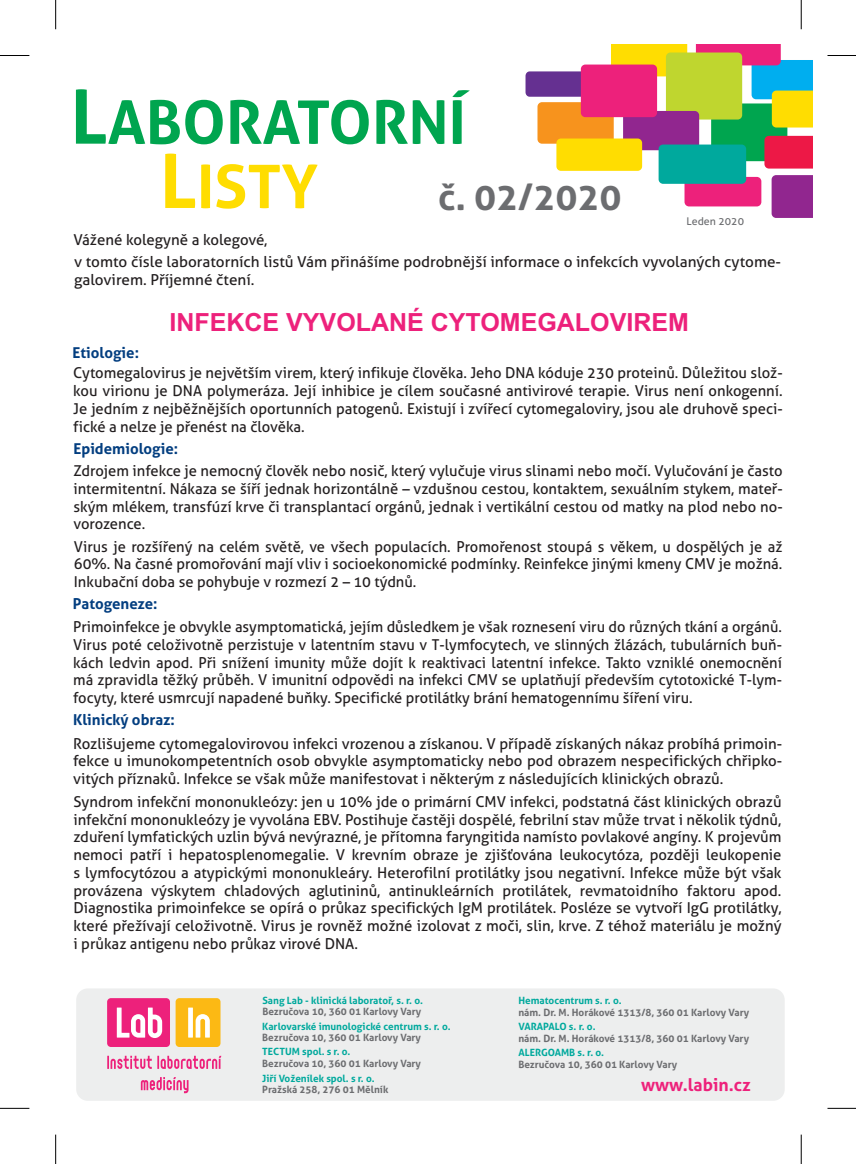
<style>
.page{position:relative;width:856px;height:1164px;background:#fff}
.page>*{position:absolute;margin:0;border:0;box-sizing:border-box;transform-origin:0 0}
.t1{font:700 60px/64.2px "Aller";color:#00a54f}
.t2{font:700 36.62px "Aller";color:#6c6d70}
.t3{font:700 25px "Arial";color:#ed217b}
.t4{font:700 17.5px "Aller";color:#ed217b}
.t5{font:15px/17.8px "Aller";color:#231f20;text-align:justify}
.t6{font:700 15px "Aller";color:#033e80}
.t7{font:10.62px "Aller";color:#6c6d70}
.t8{font:700 10px "Aller";color:#6c6d70}
.t9{font:700 10px "Aller";color:#00a99d}
.s1{font-size:75px}
.s2{font-size:75px;color:#ffdd01}
.s3{color:#ffdd01}
</style>
<div class="page">
<div style="left:525px;top:71px;width:69px;height:26px;background:#653091;border-radius:4px"></div>
<div style="left:684px;top:177px;width:77px;height:29px;background:#ed217b;border-radius:5px"></div>
<svg style="left:771px;top:175px;width:41px;height:43px;background:#932b91"></svg>
<svg style="left:611px;top:44px;width:76px;height:32px"></svg>
<div style="left:711px;top:103px;width:76px;height:58px;background:#00a54f;border-radius:4px"></div>
<div style="left:665px;top:52px;width:77px;height:68px;background:#bfd62f;border-radius:4px"></div>
<div style="left:537px;top:102px;width:76px;height:42px;background:#f7931d;border-radius:4px"></div>
<div style="left:623px;top:111px;width:76px;height:39px;background:#91268f;border-radius:4px"></div>
<svg style="left:695px;top:44px;width:117px;height:83px"></svg>
<div style="left:556px;top:138px;width:86px;height:33px;background:#ffdd01;border-radius:4px"></div>
<div style="left:580px;top:65px;width:77px;height:52px;background:#ed217b;border-radius:4px"></div>
<div style="left:764px;top:136px;width:48px;height:33px;background:#ed1846"></div>
<div style="left:658px;top:144px;width:88px;height:40px;background:#00a99d;border-radius:4px"></div>
<div style="left:76px;top:988px;width:708px;height:112px;background:#edeeee;border-radius:11px"></div>
<svg style="left:107px;top:1055px;width:114px;height:14px"></svg>
<svg style="left:141px;top:1077px;width:47px;height:16px"></svg>
<div style="left:107px;top:998px;width:63px;height:49px;background:#ed217b;border-radius:4px"></div>
<div style="left:175px;top:998px;width:45px;height:49px;background:#fcb914;border-radius:4px"></div>
<div style="left:188px;top:1007px;width:5px;height:30px;background:#fff"></div>
<svg style="left:195px;top:1014px;width:15px;height:23px"></svg>
<svg style="left:117px;top:1007px;width:45px;height:31px"></svg>
<svg style="left:0;top:1108px;width:29px;height:1px"></svg>
<hr style="left:55px;top:1134px;width:1px;height:30px;background:#000">
<svg style="left:0;top:55px;width:29px;height:1px"></svg>
<svg style="left:55px;top:0;width:1px;height:29px"></svg>
<svg style="left:827px;top:55px;width:28px;height:1px"></svg>
<svg style="left:800px;top:0;width:1px;height:29px"></svg>
<svg style="left:827px;top:1108px;width:28px;height:1px"></svg>
<hr style="left:800px;top:1134px;width:1px;height:30px;background:#000">
<h1 class="t1" style="left:160px;top:97px;width:307px;text-indent:-89px"><span class="s1">L</span>ABORATORNÍ<br><span class="s2">L</span><span class="s3">ISTY</span></h1>
<h2 class="t2" style="left:438px;top:183px;width:185px">č. 02/2020</h2>
<p class="t5" style="left:73px;top:233px;width:195px">Vážené kolegyně a kolegové,</p>
<p class="t7" style="left:686px;top:217px;width:59px">Leden 2020</p>
<p class="t5" style="left:74px;top:254px;width:708px">v tomto čísle laboratorních listů Vám přinášíme podrobnější informace o infekcích vyvolaných cytome&shy;galovirem. Příjemné čtení.</p>
<h3 class="t3" style="left:169px;top:313px;width:521px">INFEKCE VYVOLANÉ CYTOMEGALOVIREM</h3>
<p class="t6" style="left:72px;top:347px;width:68px">Etiologie:</p>
<p class="t5" style="left:73px;top:366px;width:710px">Cytomegalovirus je největším virem, který infikuje člověka. Jeho DNA kóduje 230 proteinů. Důležitou slož&shy;kou virionu je DNA polymeráza. Její inhibice je cílem současné antivirové terapie. Virus není onkogenní.<br>Je jedním z nejběžnějších oportunních patogenů. Existují i zvířecí cytomegaloviry, jsou ale druhově speci&shy;fické a nelze je přenést na člověka.</p>
<p class="t6" style="left:73px;top:442px;width:106px">Epidemiologie:</p>
<p class="t5" style="left:73px;top:463px;width:710px">Zdrojem infekce je nemocný člověk nebo nosič, který vylučuje virus slinami nebo močí. Vylučování je často intermitentní. Nákaza se šíří jednak horizontálně – vzdušnou cestou, kontaktem, sexuálním stykem, mateř&shy;ským mlékem, transfúzí krve či transplantací orgánů, jednak i vertikální cestou od matky na plod nebo no&shy;vorozence.</p>
<p class="t5" style="left:74px;top:539px;width:709px">Virus je rozšířený na celém světě, ve všech populacích. Promořenost stoupá s věkem, u dospělých je až 60%. Na časné promořování mají vliv i socioekonomické podmínky. Reinfekce jinými kmeny CMV je možná.<br>Inkubační doba se pohybuje v rozmezí 2 – 10 týdnů.</p>
<p class="t6" style="left:73px;top:598px;width:86px">Patogeneze:</p>
<p class="t5" style="left:73px;top:619px;width:710px">Primoinfekce je obvykle asymptomatická, jejím důsledkem je však roznesení viru do různých tkání a orgánů.<br>Virus poté celoživotně perzistuje v latentním stavu v T-lymfocytech, ve slinných žlázách, tubulárních buň&shy;kách ledvin apod. Při snížení imunity může dojít k reaktivaci latentní infekce. Takto vzniklé onemocnění má zpravidla těžký průběh. V imunitní odpovědi na infekci CMV se uplatňují především cytotoxické T-lym&shy;focyty, které usmrcují napadené buňky. Specifické protilátky brání hematogennímu šíření viru.</p>
<p class="t6" style="left:73px;top:714px;width:103px">Klinický obraz:</p>
<p class="t5" style="left:73px;top:736px;width:710px">Rozlišujeme cytomegalovirovou infekci vrozenou a získanou. V případě získaných nákaz probíhá primoin&shy;fekce u imunokompetentních osob obvykle asymptomaticky nebo pod obrazem nespecifických chřipko&shy;vitých příznaků. Infekce se však může manifestovat i některým z následujících klinických obrazů.</p>
<p class="t5" style="left:73px;top:794px;width:709px">Syndrom infekční mononukleózy: jen u 10% jde o primární CMV infekci, podstatná část klinických obrazů infekční mononukleózy je vyvolána EBV. Postihuje častěji dospělé, febrilní stav může trvat i několik týdnů, zduření lymfatických uzlin bývá nevýrazné, je přítomna faryngitida namísto povlakové angíny. K projevům nemoci patří i hepatosplenomegalie. V krevním obraze je zjišťována leukocytóza, později leukopenie s lymfocytózou a atypickými mononukleáry. Heterofilní protilátky jsou negativní. Infekce může být však provázena výskytem chladových aglutininů, antinukleárních protilátek, revmatoidního faktoru apod.<br>Diagnostika primoinfekce se opírá o průkaz specifických IgM protilátek. Posléze se vytvoří IgG protilátky, které přežívají celoživotně. Virus je rovněž možné izolovat z moči, slin, krve. Z téhož materiálu je možný i průkaz antigenu nebo průkaz virové DNA.</p>
<p class="t9" style="left:262px;top:996px;width:162px">Sang Lab - klinická laboratoř, s. r. o.</p>
<p class="t8" style="left:262px;top:1008px;width:160px">Bezručova 10, 360 01 Karlovy Vary</p>
<p class="t9" style="left:262px;top:1022px;width:190px">Karlovarské imunologické centrum s. r. o.</p>
<p class="t8" style="left:262px;top:1034px;width:160px">Bezručova 10, 360 01 Karlovy Vary</p>
<p class="t9" style="left:262px;top:1048px;width:90px">TECTUM spol. s r. o.</p>
<p class="t8" style="left:262px;top:1060px;width:160px">Bezručova 10, 360 01 Karlovy Vary</p>
<p class="t9" style="left:518px;top:996px;width:105px">Hematocentrum s. r. o.</p>
<p class="t8" style="left:518px;top:1008px;width:232px">nám. Dr. M. Horákové 1313/8, 360 01 Karlovy Vary</p>
<p class="t9" style="left:518px;top:1022px;width:79px">VARAPALO s. r. o.</p>
<p class="t8" style="left:518px;top:1034px;width:232px">nám. Dr. M. Horákové 1313/8, 360 01 Karlovy Vary</p>
<p class="t9" style="left:518px;top:1048px;width:87px">ALERGOAMB s. r. o.</p>
<p class="t8" style="left:518px;top:1060px;width:160px">Bezručova 10, 360 01 Karlovy Vary</p>
<p class="t9" style="left:262px;top:1074px;width:114px">Jiří Voženílek spol. s r. o.</p>
<p class="t8" style="left:262px;top:1086px;width:128px">Pražská 258, 276 01 Mělník</p>
<p class="t4" style="left:641px;top:1077px;width:111px">www.labin.cz</p>
</div>
